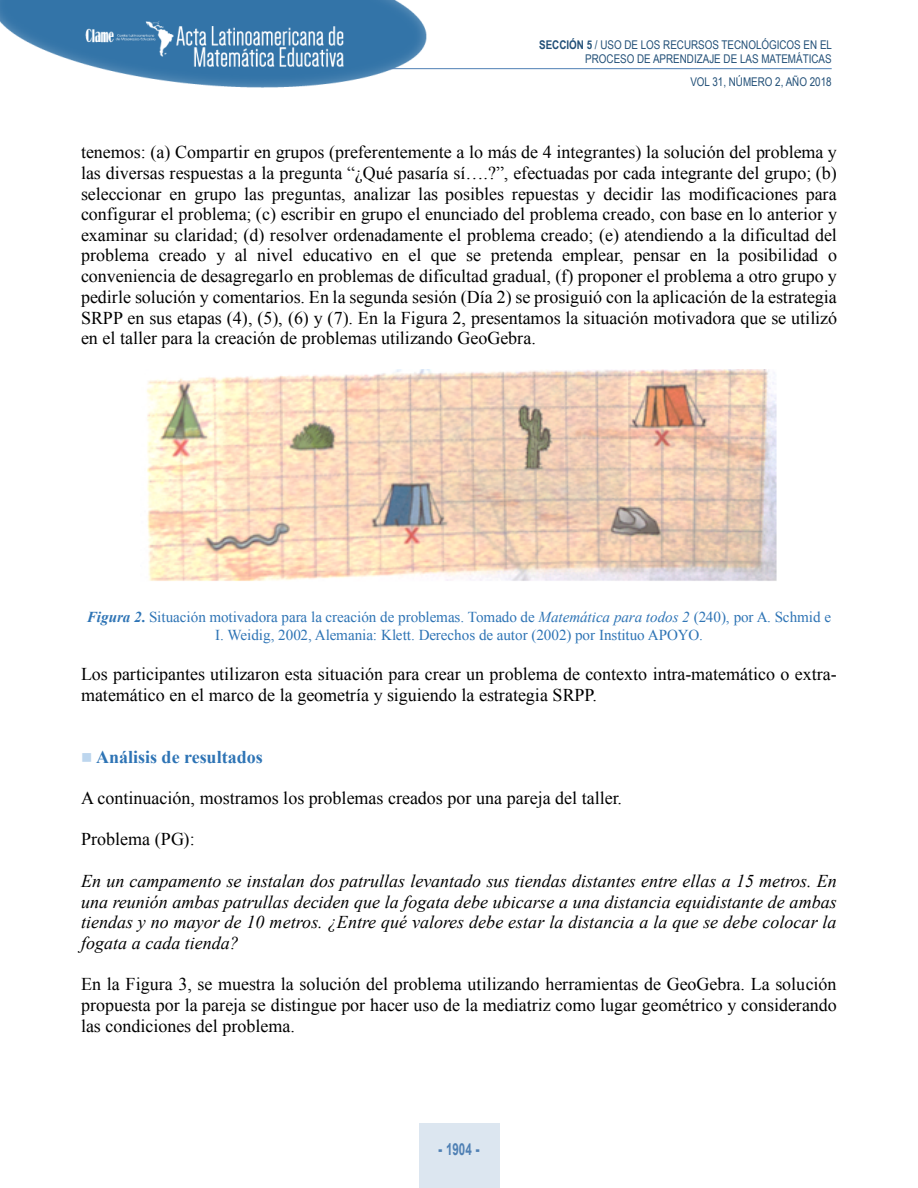
<style>
.page{position:relative;width:918px;height:1188px;background:#fff}
.page>*{position:absolute;margin:0;border:0;box-sizing:border-box;transform-origin:0 0}
.t1{font:18px/20.7px "Times New Roman";color:#000;text-align:justify}
.t2{font:italic 18px/20.7px "Times New Roman";color:#000;text-align:justify}
.t3{font:700 18px "Times New Roman";color:#2e74b5}
.t4{font:700 16.5px "Arial";color:#4f80b4;scale:.7 1}
.t5{font:15.15px/17.2px "Times New Roman";color:#2e74b5;text-align:center}
.t6{font:12px/14.4px "Arial Narrow";color:#214f77;text-align:right}
.t7{font:11.85px "Arial Narrow";color:#1f4e79}
.s1{font-weight:700}
.s2{font-weight:700;font-style:italic}
.s3{font-style:italic}
.s4{color:#bdd6ee}
.s5{font-weight:900}
</style>
<div class="page">
<img style="left:0;top:0;width:435px;height:88px">
<hr style="left:389px;top:68px;width:443px;height:1px;background:#4f80b4">
<div style="left:419px;top:1123px;width:80px;height:65px;background:#dce6f0"></div>
<img style="left:147px;top:369px;width:630px;height:212px">
<p class="t6" style="left:539px;top:37px;width:294px"><span class="s1">SECCIÓN 5</span> / USO DE LOS RECURSOS TECNOLÓGICOS EN EL<br>PROCESO DE APRENDIZAJE DE LAS MATEMÁTICAS</p>
<p class="t6" style="left:690px;top:75px;width:143px">VOL 31, NÚMERO 2, AÑO 2018</p>
<p class="t7" style="left:525px;top:60px;width:306px"><span class="s1">CAPITULO 1 /</span> ANÁLISIS DEL DISCURSO MATEMÁTICO ESCOLAR</p>
<p class="t1" style="left:81px;top:142px;width:758px">tenemos: (a) Compartir en grupos (preferentemente a lo más de 4 integrantes) la solución del problema y las diversas respuestas a la pregunta “¿Qué pasaría sí….?”, efectuadas por cada integrante del grupo; (b) seleccionar en grupo las preguntas, analizar las posibles repuestas y decidir las modificaciones para configurar el problema; (c) escribir en grupo el enunciado del problema creado, con base en lo anterior y examinar su claridad; (d) resolver ordenadamente el problema creado; (e) atendiendo a la dificultad del problema creado y al nivel educativo en el que se pretenda emplear, pensar en la posibilidad o conveniencia de desagregarlo en problemas de dificultad gradual, (f) proponer el problema a otro grupo y pedirle solución y comentarios. En la segunda sesión (Día 2) se prosiguió con la aplicación de la estrategia SRPP en sus etapas (4), (5), (6) y (7). En la Figura 2, presentamos la situación motivadora que se utilizó en el taller para la creación de problemas utilizando GeoGebra.</p>
<p class="t5" style="left:87px;top:608px;width:746px"><span class="s2">Figura 2</span><span class="s1">.</span> Situación motivadora para la creación de problemas. Tomado de <span class="s3">Matemática para todos 2</span> (240), por A. Schmid e<br>I. Weidig, 2002, Alemania: Klett. Derechos de autor (2002) por Instituo APOYO.</p>
<p class="t1" style="left:81px;top:663px;width:757px">Los participantes utilizaron esta situación para crear un problema de contexto intra-matemático o extra&shy;matemático en el marco de la geometría y siguiendo la estrategia SRPP.</p>
<p class="t3" style="left:81px;top:747px;width:183px"><span class="s4">■</span> Análisis de resultados</p>
<p class="t1" style="left:81px;top:788px;width:542px">A continuación, mostramos los problemas creados por una pareja del taller.</p>
<p class="t1" style="left:81px;top:829px;width:115px">Problema (PG):</p>
<p class="t2" style="left:81px;top:870px;width:757px">En un campamento se instalan dos patrullas levantado sus tiendas distantes entre ellas a 15 metros. En una reunión ambas patrullas deciden que la fogata debe ubicarse a una distancia equidistante de ambas tiendas y no mayor de 10 metros. ¿Entre qué valores debe estar la distancia a la que se debe colocar la fogata a cada tienda?</p>
<p class="t1" style="left:81px;top:974px;width:757px">En la Figura 3, se muestra la solución del problema utilizando herramientas de GeoGebra. La solución propuesta por la pareja se distingue por hacer uso de la mediatriz como lugar geométrico y considerando las condiciones del problema.</p>
<p class="t4" style="left:438px;top:1140px;width:60px"><span class="s5">-</span> 1904 <span class="s5">-</span></p>
</div>
